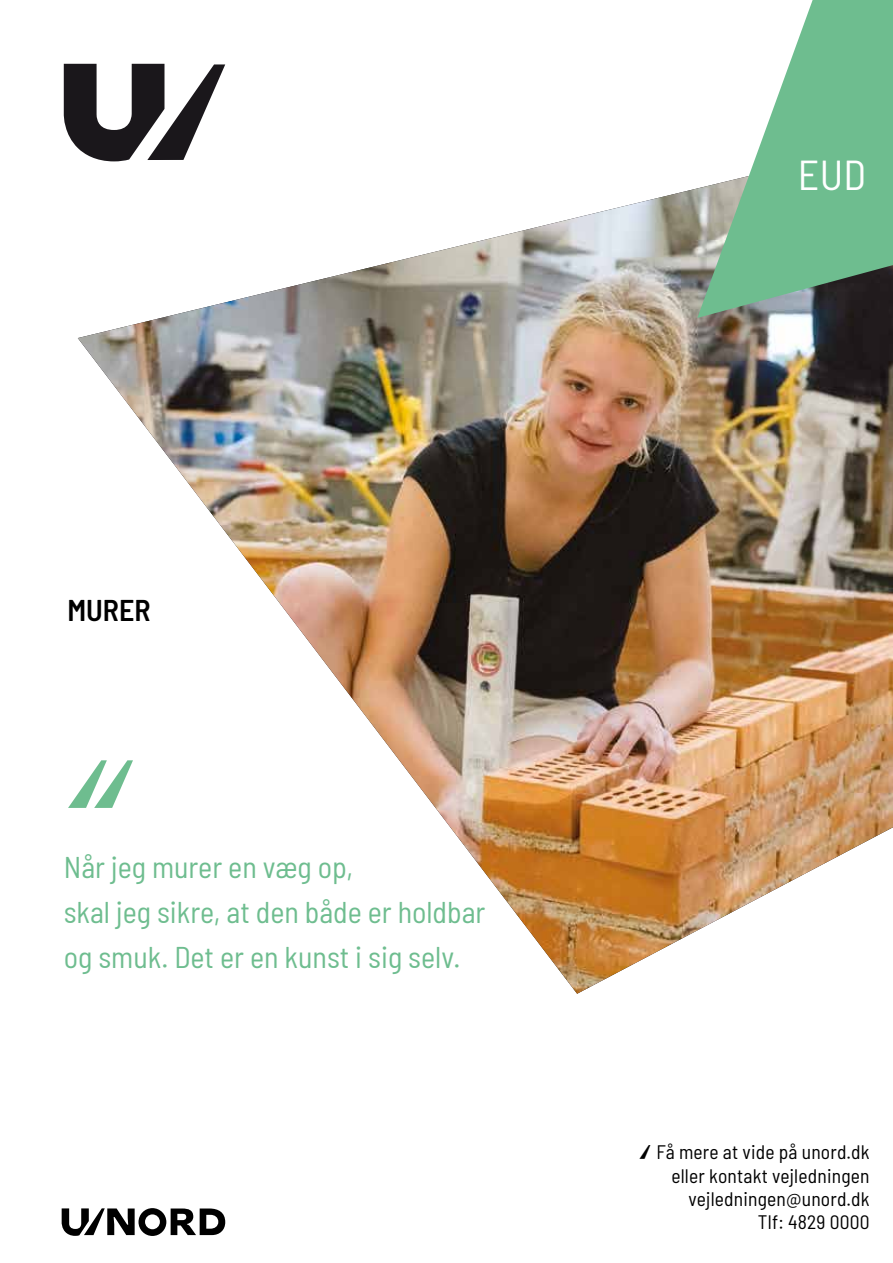
<style>
.page{position:relative;width:893px;height:1263px;background:#fff}
.page>*{position:absolute;margin:0;border:0;box-sizing:border-box;transform-origin:0 0}
.t1{font:semi-condensed 41.85px "Barlow";color:#fff}
.t2{font:semi-condensed 30px/45px "Barlow";color:#6ebd8f}
.t3{font:600 semi-condensed 30px "Barlow";color:#000}
.t4{font:semi-condensed 19.5px/23.4px "Barlow";letter-spacing:.01em;color:#000;text-align:right}
.s1{font-family:"slash";font-stretch:normal}
</style>
<div class="page">
<svg style="left:64px;top:64px;width:161px;height:84px"></svg>
<svg style="left:62px;top:1208px;width:163px;height:28px"></svg>
<img style="left:78px;top:141px;width:815px;height:853px">
<svg style="left:697px;top:0;width:196px;height:318px;fill:#6ebd8f"></svg>
<svg style="left:68px;top:760px;width:65px;height:48px"></svg>
<h1 class="t1" style="left:798px;top:145px;width:70px">EUD</h1>
<h2 class="t3" style="left:67px;top:588px;width:85px">MURER</h2>
<h2 class="t2" style="left:64px;top:843px;width:423px">Når jeg murer en væg op,<br>skal jeg sikre, at den både er holdbar og smuk. Det er en kunst i sig selv.</h2>
<p class="t4" style="left:640px;top:1139px;width:231px"><span class="s1">/</span> Få mere at vide på unord.dk eller kontakt vejledningen vejledningen@unord.dk<br>Tlf: 4829 0000</p>
</div>
